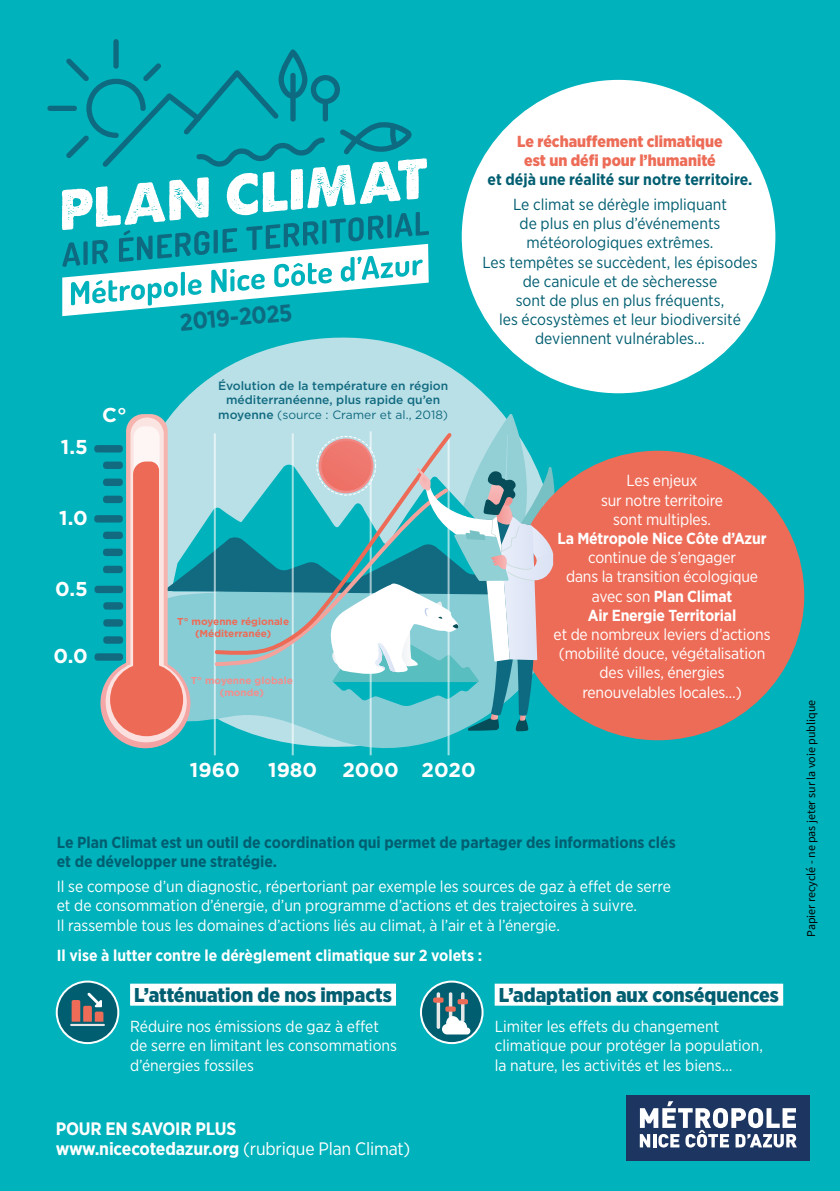
<style>
.page{position:relative;width:840px;height:1191px;background:#fff}
.page>*{position:absolute;margin:0;border:0;box-sizing:border-box;transform-origin:0 0}
.t1{font:700 24px "Gotham Narrow";color:#0e6a80}
.t2{font:900 20px "Gotham Narrow";color:#005e71}
.t3{font:700 20px "Gotham";color:#fff}
.t4{font:700 18px/20px "Gotham Narrow";letter-spacing:-.01em;color:#fff}
.t5{font:16px/19.2px "Gotham Narrow";color:#fff}
.t6{font:16px/19.2px "Gotham Narrow";color:#005e71;text-align:center}
.t7{font:700 16px/19.2px "Gotham Narrow";color:#005e71}
.t8{font:700 16px "Gotham Narrow";color:#fff}
.t9{font:900 16px/19.2px "Gotham Narrow";color:#ed6c57;text-align:center}
.t10{font:500 12px/14.4px "Gotham";color:#116a80;text-align:center}
.t11{font:12px "Source Sans Pro";color:#000}
.t12{font:700 10px/12px "Gotham";color:#ed6b56;text-align:center}
.t13{font:700 10px/12px "Gotham";color:#f18f8d;text-align:center}
.s1{font-weight:400}
.s2{font-weight:700}
</style>
<div class="page">
<div style="left:0;top:0;width:839px;height:1191px;background:#00b2bb"></div>
<div style="left:494px;top:983px;width:288px;height:22px;background:#fff"></div>
<div style="left:421px;top:981px;width:61px;height:62px;background:#005e71;border-radius:50%"></div>
<div style="left:420px;top:980px;width:63px;height:64px;border:2px solid #fff;border-radius:50%"></div>
<div style="left:433px;top:997px;width:10px;height:5px;background:#ed6c57;border-radius:2px"></div>
<svg style="left:436px;top:992px;width:34px;height:42px"></svg>
<div style="left:130px;top:983px;width:266px;height:22px;background:#fff"></div>
<div style="left:57px;top:981px;width:61px;height:62px;background:#005e71;border-radius:50%"></div>
<div style="left:56px;top:980px;width:63px;height:64px;border:2px solid #fff;border-radius:50%"></div>
<svg style="left:72px;top:992px;width:31px;height:29px"></svg>
<hr style="left:70px;top:1023px;width:35px;height:3px;background:#e6e8e8">
<div style="left:113px;top:39px;width:6px;height:30px;background:#0e6a80;border-radius:3px"></div>
<div style="left:47px;top:106px;width:30px;height:5px;background:#0e6a80;border-radius:3px"></div>
<svg style="left:62px;top:49px;width:367px;height:267px"></svg>
<svg style="left:102px;top:337px;width:471px;height:419px"></svg>
<svg style="left:129px;top:742px;width:425px;height:10px"></svg>
<svg style="left:100px;top:658px;width:90px;height:90px"></svg>
<div style="left:94px;top:653px;width:29px;height:7px;background:#116a80;border-radius:3px"></div>
<div style="left:94px;top:586px;width:29px;height:7px;background:#116a80;border-radius:3px"></div>
<div style="left:103px;top:636px;width:20px;height:7px;background:#116a80;border-radius:3px"></div>
<div style="left:103px;top:619px;width:20px;height:7px;background:#116a80;border-radius:3px"></div>
<div style="left:103px;top:602px;width:20px;height:7px;background:#116a80;border-radius:3px"></div>
<div style="left:94px;top:515px;width:29px;height:7px;background:#116a80;border-radius:3px"></div>
<div style="left:103px;top:566px;width:20px;height:7px;background:#116a80;border-radius:3px"></div>
<div style="left:103px;top:548px;width:20px;height:8px;background:#116a80;border-radius:3px"></div>
<div style="left:103px;top:531px;width:20px;height:8px;background:#116a80;border-radius:3px"></div>
<div style="left:94px;top:445px;width:29px;height:7px;background:#116a80;border-radius:3px"></div>
<div style="left:103px;top:496px;width:20px;height:7px;background:#116a80;border-radius:3px"></div>
<div style="left:103px;top:478px;width:20px;height:8px;background:#116a80;border-radius:3px"></div>
<div style="left:103px;top:461px;width:20px;height:8px;background:#116a80;border-radius:3px"></div>
<hr style="left:214px;top:433px;width:2px;height:322px;background:#fff">
<hr style="left:291px;top:433px;width:2px;height:322px;background:#fff">
<hr style="left:369px;top:431px;width:2px;height:324px;background:#fff">
<hr style="left:447px;top:433px;width:2px;height:322px;background:#fff">
<div style="left:511px;top:451px;width:292px;height:289px;background:#ed6c57;border-radius:50%"></div>
<div style="left:461px;top:80px;width:314px;height:313px;background:#fff;border-radius:50%"></div>
<div style="left:626px;top:1095px;width:183px;height:65px;background:#1d3661"></div>
<svg style="left:639px;top:1101px;width:157px;height:46px"></svg>
<svg style="left:106px;top:413px;width:453px;height:329px"></svg>
<p class="t3" style="left:61px;top:433px;width:28px">1.5</p>
<p class="t3" style="left:102px;top:401px;width:26px">C°</p>
<p class="t3" style="left:59px;top:505px;width:30px">1.0</p>
<p class="t3" style="left:55px;top:575px;width:34px">0.5</p>
<p class="t3" style="left:53px;top:643px;width:36px">0.0</p>
<h1 class="t1" style="left:178px;top:307px;width:114px;rotate:-5deg">2019-2025</h1>
<p class="t10" style="left:218px;top:378px;width:231px">Évolution de la température en région méditerranéenne, plus rapide qu’en moyenne <span class="s1">(source : Cramer et al., 2018)</span></p>
<p class="t12" style="left:177px;top:615px;width:113px">T° moyenne régionale (Méditerranée)</p>
<p class="t13" style="left:191px;top:674px;width:104px">T° moyenne globale (monde)</p>
<p class="t9" style="left:517px;top:131px;width:207px">Le réchauffement climatique est un défi pour l’humanité</p>
<p class="t7" style="left:487px;top:170px;width:266px">et déjà une réalité sur notre territoire.</p>
<p class="t6" style="left:482px;top:194px;width:276px">Le climat se dérègle impliquant<br>de plus en plus d’événements météorologiques extrêmes.<br>Les tempêtes se succèdent, les épisodes de canicule et de sècheresse<br>sont de plus en plus fréquents,<br>les écosystèmes et leur biodiversité deviennent vulnérables…</p>
<p class="t5" style="left:600px;top:471px;width:123px;text-align:center">Les enjeux<br>sur notre territoire sont multiples.</p>
<p class="t8" style="left:557px;top:528px;width:210px">La Métropole Nice Côte d’Azur</p>
<p class="t5" style="left:565px;top:547px;width:193px;text-align:center">continue de s’engager<br>dans la transition écologique avec son <span class="s2">Plan Climat<br>Air Energie Territorial</span></p>
<p class="t5" style="left:553px;top:624px;width:218px;text-align:center">et de nombreux leviers d’actions (mobilité douce, végétalisation des villes, énergies renouvelables locales…)</p>
<p class="t3" style="left:190px;top:756px;width:51px">1960</p>
<p class="t3" style="left:268px;top:756px;width:209px">1980 2000 2020</p>
<p class="t7" style="left:57px;top:832px;width:620px">Le Plan Climat est un outil de coordination qui permet de partager des informations clés et de développer une stratégie.</p>
<p class="t5" style="left:57px;top:876px;width:615px">Il se compose d’un diagnostic, répertoriant par exemple les sources de gaz à effet de serre et de consommation d’énergie, d’un programme d’actions et des trajectoires à suivre.<br>Il rassemble tous les domaines d’actions liés au climat, à l’air et à l’énergie.</p>
<p class="t8" style="left:57px;top:945px;width:426px">Il vise à lutter contre le dérèglement climatique sur 2 volets :</p>
<p class="t2" style="left:498px;top:981px;width:281px">L’adaptation aux conséquences</p>
<p class="t5" style="left:494px;top:1016px;width:270px">Limiter les effets du changement climatique pour protéger la population, la nature, les activités et les biens…</p>
<p class="t2" style="left:134px;top:981px;width:259px">L’atténuation de nos impacts</p>
<p class="t5" style="left:130px;top:1016px;width:268px">Réduire nos émissions de gaz à effet de serre en limitant les consommations d’énergies fossiles</p>
<p class="t4" style="left:56px;top:1119px;width:356px">POUR EN SAVOIR PLUS www.nicecotedazur.org <span class="s1">(rubrique Plan Climat)</span></p>
<p class="t11" style="left:803px;top:936px;width:238px;rotate:-90deg">Papier recyclé - ne pas jeter sur la voie publique</p>
</div>
